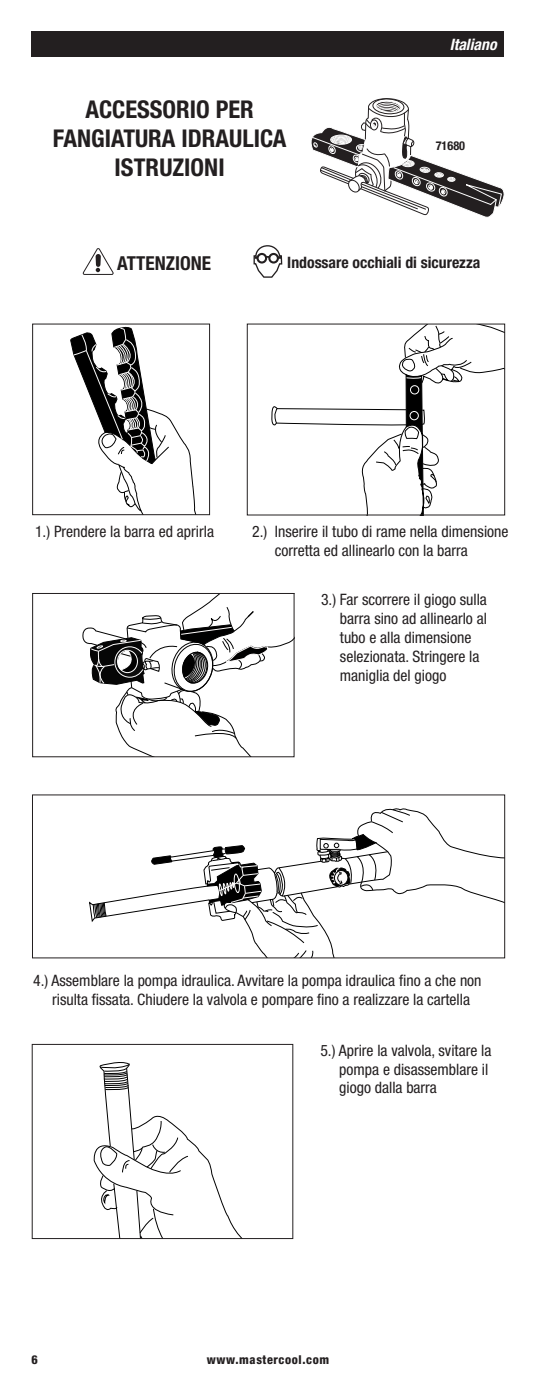
<style>
.page{position:relative;width:536px;height:1386px;background:#fff}
.page>*{position:absolute;margin:0;border:0;box-sizing:border-box;transform-origin:0 0}
.t1{font:700 condensed 24.5px/29.4px "Helvetica Neue";color:#231f20;text-align:center}
.t2{font:700 23.28px "Helvetica";color:#231f20}
.t3{font:700 condensed 19.25px "Helvetica Neue";color:#231f20}
.t4{font:700 16.62px "Helvetica";color:#000}
.t5{font:condensed 15.75px/18.9px "Helvetica Neue";color:#231f20}
.t6{font:700 condensed 15.75px "Helvetica Neue";color:#231f20}
.t7{font:italic 700 condensed 15.75px "Helvetica Neue";color:#fff}
.t8{font:800 condensed 12.25px "Helvetica Neue";letter-spacing:.05em;color:#231f20}
.t9{font:700 condensed 12.25px "Helvetica Neue";color:#231f20}
</style>
<div class="page">
<svg style="left:70px;top:326px;width:126px;height:187px"></svg>
<div style="left:32px;top:324px;width:178px;height:191px;border:1px solid #231f20"></div>
<svg style="left:271px;top:326px;width:232px;height:187px"></svg>
<div style="left:247px;top:324px;width:258px;height:191px;border:1px solid #231f20"></div>
<svg style="left:82px;top:595px;width:210px;height:160px"></svg>
<div style="left:117px;top:650px;width:21px;height:23px;border:1px solid #fff;border-radius:50%"></div>
<div style="left:32px;top:593px;width:262px;height:164px;border:1px solid #231f20"></div>
<svg style="left:89px;top:808px;width:415px;height:151px"></svg>
<svg style="left:93px;top:1062px;width:149px;height:175px"></svg>
<div style="left:32px;top:1044px;width:261px;height:195px;border:1px solid #231f20"></div>
<svg style="left:311px;top:98px;width:194px;height:120px"></svg>
<svg style="left:83px;top:248px;width:31px;height:27px"></svg>
<svg style="left:253px;top:245px;width:30px;height:33px"></svg>
<div style="left:32px;top:32px;width:472px;height:25px;background:#231f20"></div>
<p class="t1" style="left:53px;top:94px;width:235px">ACCESSORIO PER<br>FANGIATURA IDRAULICA</p>
<p class="t1" style="left:115px;top:153px;width:111px">ISTRUZIONI</p>
<p class="t7" style="left:449px;top:35px;width:48px">Italiano</p>
<p class="t9" style="left:435px;top:138px;width:31px">71680</p>
<p class="t2" style="left:118px;top:249px;width:114px">WARNING</p>
<p class="t4" style="left:288px;top:251px;width:168px">Wear Safety Goggles</p>
<p class="t3" style="left:117px;top:251px;width:95px">ATTENZIONE</p>
<p class="t6" style="left:287px;top:253px;width:194px">Indossare occhiali di sicurezza</p>
<p class="t5" style="left:35px;top:522px;width:180px">1.) Prendere la barra ed aprirla</p>
<p class="t5" style="left:275px;top:522px;width:235px;text-indent:-23px">2.) Inserire il tubo di rame nella dimensione corretta ed allinearlo con la barra</p>
<p class="t5" style="left:340px;top:590px;width:148px;text-indent:-19px">3.) Far scorrere il giogo sulla barra sino ad allinearlo al tubo e alla dimensione selezionata. Stringere la maniglia del giogo</p>
<p class="t5" style="left:33px;top:971px;width:449px;text-align:center">4.) Assemblare la pompa idraulica. Avvitare la pompa idraulica fino a che non risulta fissata. Chiudere la valvola e pompare fino a realizzare la cartella</p>
<p class="t5" style="left:339px;top:1041px;width:153px;text-indent:-19px">5.) Aprire la valvola, svitare la pompa e disassemblare il giogo dalla barra</p>
<p class="t8" style="left:32px;top:1352px;width:8px">6</p>
<p class="t8" style="left:207px;top:1352px;width:124px">www.mastercool.com</p>
</div>
